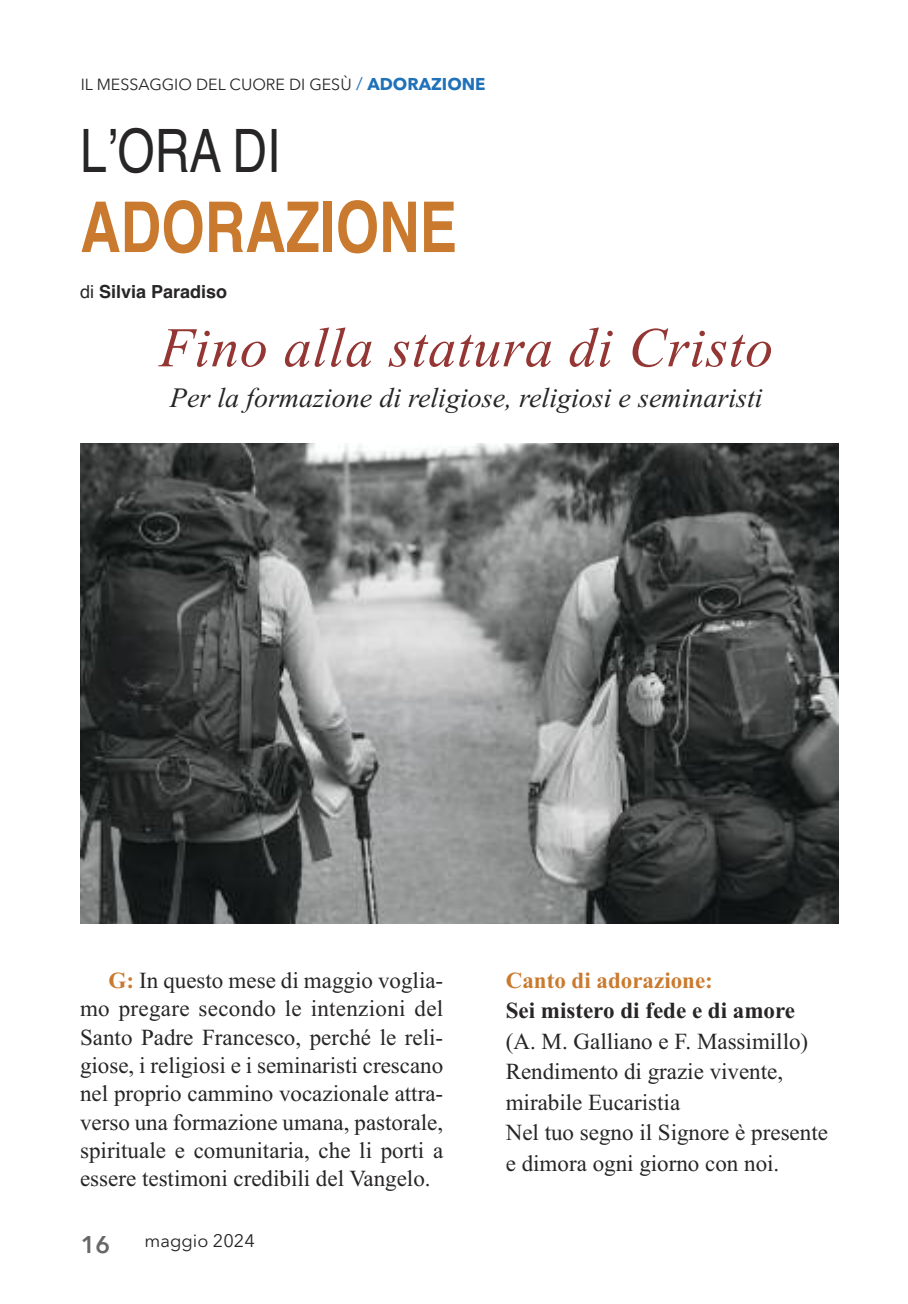
<style>
.page{position:relative;width:908px;height:1304px;background:#fff}
.page>*{position:absolute;margin:0;border:0;box-sizing:border-box;transform-origin:0 0}
.t1{font:700 70px "Helvetica";color:#ca7a2e;scale:.8 1}
.t2{font:60px "Helvetica";color:#272526;scale:.8 1}
.t3{font:italic 56px "Times New Roman";letter-spacing:.015em;color:#943634}
.t4{font:italic 28px "Times New Roman";color:#272526}
.t5{font:600 24px "Avenir Next";color:#686767}
.t6{font:23px/28.2px "Times New Roman";color:#272526;text-align:justify}
.t7{font:700 23px "Times New Roman";color:#272526}
.t8{font:700 23px "Times New Roman";color:#ca7a2e}
.t9{font:700 18px "Helvetica";color:#272526}
.t10{font:18px "Avenir Next";color:#272526}
.t11{font:16px "Avenir Next";color:#272526}
.s1{font-size:18px;color:#1f71b9}
.s2{font-weight:700;font-size:17px;color:#1f71b9}
.s3{font-weight:400}
.s4{font-weight:700;color:#ca7a2e}
</style>
<div class="page">
<img style="left:80px;top:443px;width:757px;height:480px">
<p class="t11" style="left:81px;top:71px;width:406px">IL MESSAGGIO DEL CUORE DI GESÙ <span class="s1">/</span> <span class="s2">ADORAZIONE</span></p>
<h2 class="t2" style="left:80px;top:100px;width:252px">LʼORA DI</h2>
<h1 class="t1" style="left:80px;top:164px;width:472px">ADORAZIONE</h1>
<p class="t9" style="left:80px;top:275px;width:149px"><span class="s3">di</span> Silvia Paradiso</p>
<h3 class="t3" style="left:159px;top:309px;width:615px">Fino alla statura di Cristo</h3>
<p class="t4" style="left:170px;top:379px;width:594px">Per la formazione di religiose, religiosi e seminaristi</p>
<p class="t6" style="left:80px;top:966px;width:364px;text-indent:28px"><span class="s4">G:</span> In questo mese di maggio voglia&shy;mo pregare secondo le intenzioni del Santo Padre Francesco, perché le reli&shy;giose, i religiosi e i seminaristi crescano nel proprio cammino vocazionale attra&shy;verso una formazione umana, pastorale, spirituale e comunitaria, che li porti a essere testimoni credibili del Vangelo.</p>
<p class="t8" style="left:505px;top:964px;width:208px">Canto di adorazione:</p>
<p class="t7" style="left:505px;top:995px;width:291px">Sei mistero di fede e di amore</p>
<p class="t6" style="left:505px;top:1025px;width:323px;line-height:30.4px;text-align:left">(A. M. Galliano e F. Massimillo)<br>Rendimento di grazie vivente, mirabile Eucaristia<br>Nel tuo segno il Signore è presente e dimora ogni giorno con noi.</p>
<p class="t5" style="left:81px;top:1224px;width:31px">16</p>
<p class="t10" style="left:145px;top:1225px;width:112px">maggio 2024</p>
</div>
